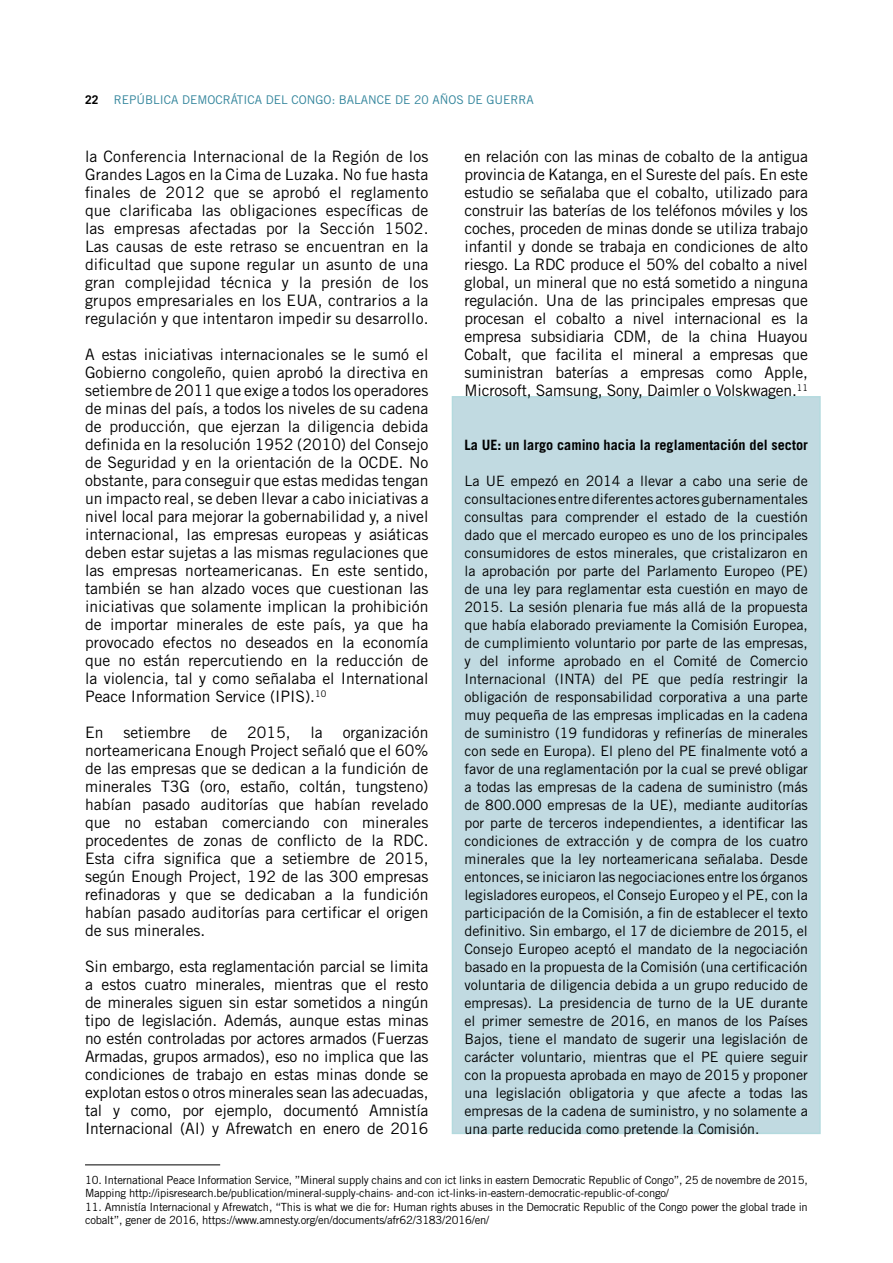
<style>
.page{position:relative;width:893px;height:1263px;background:#fff}
.page>*{position:absolute;margin:0;border:0;box-sizing:border-box;transform-origin:0 0}
.t1{font:15.75px/18px "Trade Gothic LT Std";color:#000;text-align:justify}
.t2{font:14.25px/18px "Trade Gothic LT Std";color:#000;text-align:justify}
.t3{font:700 14.25px "Trade Gothic LT Std";color:#000}
.t4{font:12px "Trade Gothic LT Std";color:#31849b}
.t5{font:700 12px "Trade Gothic LT Std";color:#000}
.t6{font:11.25px/13.5px "Trade Gothic LT Std";letter-spacing:-.02em;color:#000}
</style>
<div class="page">
<div style="left:452px;top:396px;width:369px;height:738px;background:#c1dae1"></div>
<hr style="left:85px;top:1164px;width:135px;height:1px;background:#000">
<p class="t5" style="left:85px;top:92px;width:15px">22</p>
<p class="t4" style="left:114px;top:92px;width:422px">REPÚBLICA DEMOCRÁTICA DEL CONGO: BALANCE DE 20 AÑOS DE GUERRA</p>
<p class="t1" style="left:85px;top:147px;width:345px">la Conferencia Internacional de la Región de los Grandes Lagos en la Cima de Luzaka. No fue hasta finales de 2012 que se aprobó el reglamento que clarificaba las obligaciones específicas de las empresas afectadas por la Sección 1502.<br>Las causas de este retraso se encuentran en la dificultad que supone regular un asunto de una gran complejidad técnica y la presión de los grupos empresariales en los EUA, contrarios a la regulación y que intentaron impedir su desarrollo.</p>
<p class="t1" style="left:85px;top:345px;width:345px">A estas iniciativas internacionales se le sumó el Gobierno congoleño, quien aprobó la directiva en setiembre de 2011 que exige a todos los operadores de minas del país, a todos los niveles de su cadena de producción, que ejerzan la diligencia debida definida en la resolución 1952 (2010) del Consejo de Seguridad y en la orientación de la OCDE. No obstante, para conseguir que estas medidas tengan un impacto real, se deben llevar a cabo iniciativas a nivel local para mejorar la gobernabilidad y, a nivel internacional, las empresas europeas y asiáticas deben estar sujetas a las mismas regulaciones que las empresas norteamericanas. En este sentido, también se han alzado voces que cuestionan las iniciativas que solamente implican la prohibición de importar minerales de este país, ya que ha provocado efectos no deseados en la economía que no están repercutiendo en la reducción de la violencia, tal y como señalaba el International Peace Information Service (IPIS).<sup>10</sup></p>
<p class="t1" style="left:85px;top:723px;width:20px">En</p>
<p class="t1" style="left:123px;top:723px;width:69px">setiembre</p>
<p class="t1" style="left:211px;top:723px;width:18px">de</p>
<p class="t1" style="left:247px;top:723px;width:45px">2015,</p>
<p class="t1" style="left:311px;top:723px;width:14px">la</p>
<p class="t1" style="left:464px;top:147px;width:345px">en relación con las minas de cobalto de la antigua provincia de Katanga, en el Sureste del país. En este estudio se señalaba que el cobalto, utilizado para construir las baterías de los teléfonos móviles y los coches, proceden de minas donde se utiliza trabajo infantil y donde se trabaja en condiciones de alto riesgo. La RDC produce el 50% del cobalto a nivel global, un mineral que no está sometido a ninguna regulación. Una de las principales empresas que procesan el cobalto a nivel internacional es la empresa subsidiaria CDM, de la china Huayou Cobalt, que facilita el mineral a empresas que suministran baterías a empresas como Apple, Microsoft, Samsung, Sony, Daimler o Volskwagen.<sup>11</sup></p>
<p class="t3" style="left:464px;top:436px;width:345px">La UE: un largo camino hacia la reglamentación del sector</p>
<p class="t2" style="left:464px;top:472px;width:345px">La UE empezó en 2014 a llevar a cabo una serie de consultaciones entre diferentes actores gubernamentales consultas para comprender el estado de la cuestión dado que el mercado europeo es uno de los principales consumidores de estos minerales, que cristalizaron en la aprobación por parte del Parlamento Europeo (PE) de una ley para reglamentar esta cuestión en mayo de 2015. La sesión plenaria fue más allá de la propuesta que había elaborado previamente la Comisión Europea, de cumplimiento voluntario por parte de las empresas, y del informe aprobado en el Comité de Comercio Internacional (INTA) del PE que pedía restringir la obligación de responsabilidad corporativa a una parte muy pequeña de las empresas implicadas en la cadena de suministro (19 fundidoras y refinerías de minerales con sede en Europa). El pleno del PE finalmente votó a favor de una reglamentación por la cual se prevé obligar a todas las empresas de la cadena de suministro (más de 800.000 empresas de la UE), mediante auditorías por parte de terceros independientes, a identificar las condiciones de extracción y de compra de los cuatro minerales que la ley norteamericana señalaba. Desde entonces, se iniciaron las negociaciones entre los órganos legisladores europeos, el Consejo Europeo y el PE, con la participación de la Comisión, a fin de establecer el texto definitivo. Sin embargo, el 17 de diciembre de 2015, el Consejo Europeo aceptó el mandato de la negociación basado en la propuesta de la Comisión (una certificación voluntaria de diligencia debida a un grupo reducido de empresas). La presidencia de turno de la UE durante el primer semestre de 2016, en manos de los Países Bajos, tiene el mandato de sugerir una legislación de carácter voluntario, mientras que el PE quiere seguir con la propuesta aprobada en mayo de 2015 y proponer una legislación obligatoria y que afecte a todas las empresas de la cadena de suministro, y no solamente a una parte reducida como pretende la Comisión.</p>
<p class="t6" style="left:85px;top:1173px;width:724px">10. International Peace Information Service, ”Mineral supply chains and con ict links in eastern Democratic Republic of Congo”, 25 de novembre de 2015,<br>Mapping http://ipisresearch.be/publication/mineral-supply-chains- and-con ict-links-in-eastern-democratic-republic-of-congo/</p>
<p class="t6" style="left:85px;top:1200px;width:724px">11. Amnistía Internacional y Afrewatch, “This is what we die for: Human rights abuses in the Democratic Republic of the Congo power the global trade in cobalt”, gener de 2016, https://www.amnesty.org/en/documents/afr62/3183/2016/en/</p>
<p class="t1" style="left:85px;top:723px;width:345px;text-indent:258px">organización norteamericana Enough Project señaló que el 60% de las empresas que se dedican a la fundición de minerales T3G (oro, estaño, coltán, tungsteno) habían pasado auditorías que habían revelado que no estaban comerciando con minerales procedentes de zonas de conflicto de la RDC.<br>Esta cifra significa que a setiembre de 2015, según Enough Project, 192 de las 300 empresas refinadoras y que se dedicaban a la fundición habían pasado auditorías para certificar el origen de sus minerales.</p>
<p class="t1" style="left:85px;top:957px;width:345px">Sin embargo, esta reglamentación parcial se limita a estos cuatro minerales, mientras que el resto de minerales siguen sin estar sometidos a ningún tipo de legislación. Además, aunque estas minas no estén controladas por actores armados (Fuerzas Armadas, grupos armados), eso no implica que las condiciones de trabajo en estas minas donde se explotan estos o otros minerales sean las adecuadas, tal y como, por ejemplo, documentó Amnistía Internacional (AI) y Afrewatch en enero de 2016</p>
</div>
